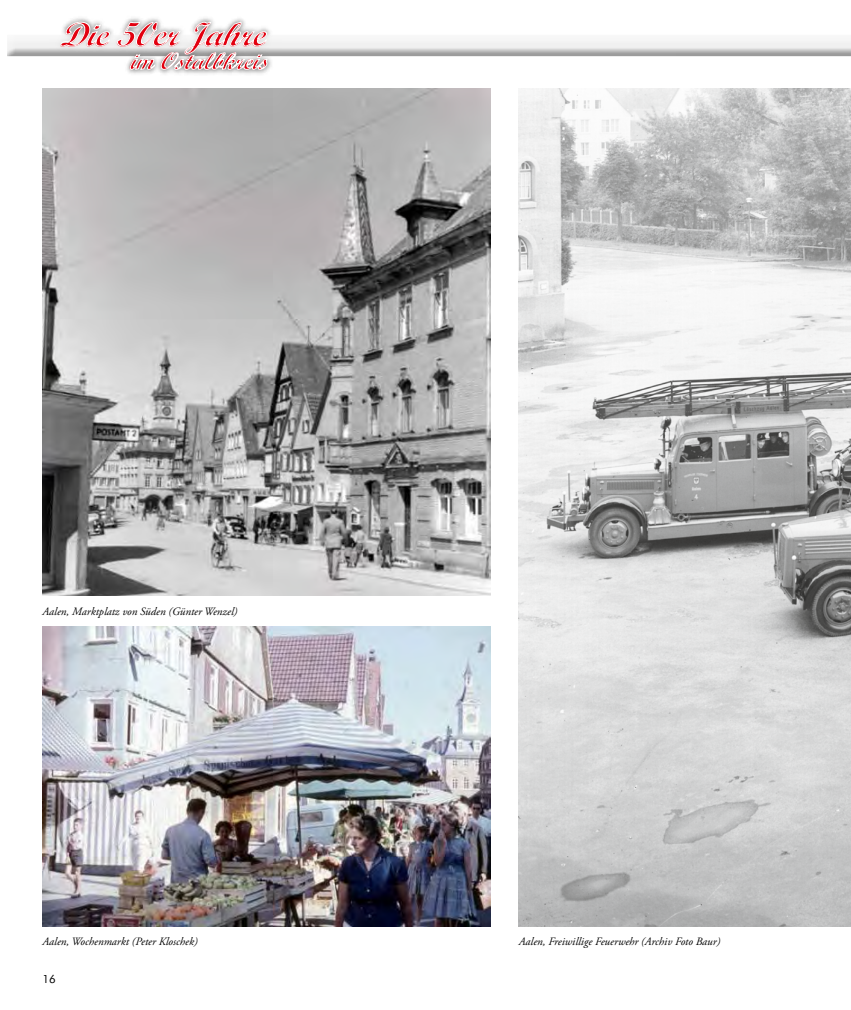
<style>
.page{position:relative;width:851px;height:1010px;background:#fff}
.page>*{position:absolute;margin:0;border:0;box-sizing:border-box;transform-origin:0 0}
.t1{font:italic 33.62px "Script MT Bold";color:#e3000f}
.t2{font:italic 23.5px "Script MT Bold";color:#e3000f;scale:1.04 1}
.t3{font:italic 11.25px "Adobe Garamond Pro";color:#000}
.t4{font:11.25px "Futura BT";color:#000}
</style>
<div class="page">
<img style="left:68px;top:18px;width:200px;height:56px">
<svg style="left:7px;top:22px;width:843px;height:48px"></svg>
<img style="left:519px;top:89px;width:331px;height:838px">
<img style="left:43px;top:89px;width:447px;height:507px">
<img style="left:43px;top:626px;width:447px;height:301px">
<h1 class="t1" style="left:60px;top:14px;width:217px">Die50erJahre</h1>
<h2 class="t2" style="left:130px;top:47px;width:142px">im Ostalbkreis</h2>
<p class="t3" style="left:43px;top:605px;width:196px">Aalen, Marktplatz von Süden (Günter Wenzel)</p>
<p class="t3" style="left:43px;top:935px;width:157px">Aalen, Wochenmarkt (Peter Kloschek)</p>
<p class="t3" style="left:519px;top:935px;width:203px">Aalen, Freiwillige Feuerwehr (Archiv Foto Baur)</p>
<p class="t4" style="left:43px;top:972px;width:15px">16</p>
</div>
